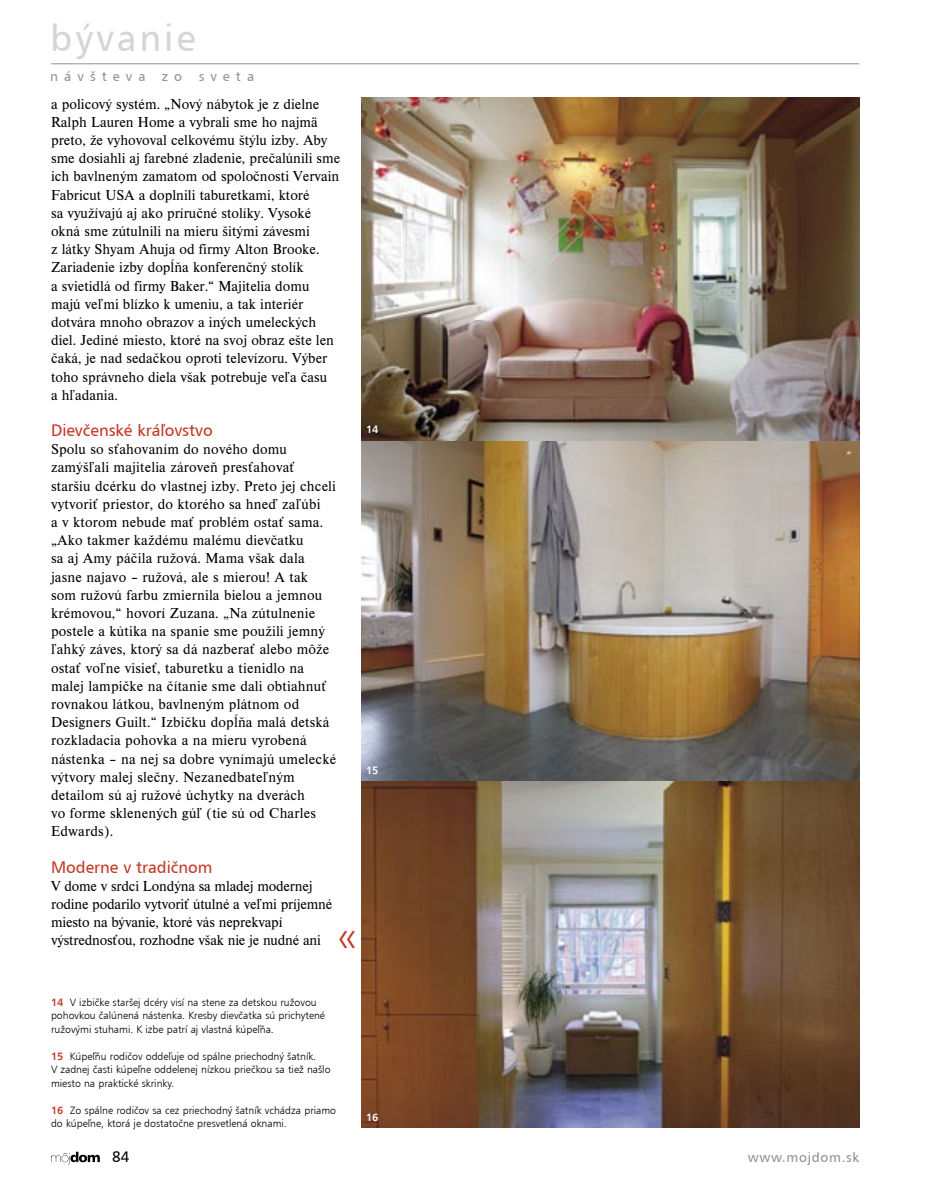
<style>
.page{position:relative;width:936px;height:1191px;background:#fff}
.page>*{position:absolute;margin:0;border:0;box-sizing:border-box;transform-origin:0 0}
.t1{font:40.5px "Humanist 777 AT Light";color:#c33926}
.t2{font:37.5px "Humanist 777 AT";letter-spacing:.075em;color:#d6d6d6}
.podnadpis{font:16.5px "Humanist 777 AT";color:#c33926}
.telovytext{font:15px/18.1px "Nimbus Rom DEE";color:#000}
.t3{font:15px "Humanist 777 AT";color:#000}
.t4{font:13.5px "Humanist 777 AT";letter-spacing:.45em;color:#939393}
.t5{font:13.5px "Humanist 777 AT";letter-spacing:.05em;color:#939393}
.t6{font:10.5px/13.5px "Humanist 777 AT Light";color:#000}
.t7{font:10.5px "Humanist 777 AT Bold";color:#fff}
.s1{font-family:"Humanist 777 AT Bold";color:#c33926}
</style>
<div class="page">
<hr style="left:51px;top:63px;width:808px;height:1px;background:#939393">
<svg style="left:51px;top:1151px;width:49px;height:13px"></svg>
<img style="left:361px;top:98px;width:498px;height:682px">
<img style="left:361px;top:782px;width:498px;height:345px">
<h2 class="t2" style="left:50px;top:16px;width:147px">bývanie</h2>
<p class="t4" style="left:50px;top:68px;width:205px">návšteva zo sveta</p>
<p class="telovytext" style="left:51px;top:95px;width:291px">a policový systém. „Nový nábytok je z dielne Ralph Lauren Home a vybrali sme ho najmä preto, že vyhovoval celkovému štýlu izby. Aby sme dosiahli aj farebné zladenie, prečalúnili sme ich bavlneným zamatom od spoločnosti Vervain Fabricut USA a doplnili taburetkami, ktoré<br>sa využívajú aj ako príručné stolíky. Vysoké okná sme zútulnili na mieru šitými závesmi<br>z látky Shyam Ahuja od firmy Alton Brooke.<br>Zariadenie izby dopĺňa konferenčný stolík<br>a svietidlá od firmy Baker.“ Majitelia domu majú veľmi blízko k umeniu, a tak interiér dotvára mnoho obrazov a iných umeleckých diel. Jediné miesto, ktoré na svoj obraz ešte len čaká, je nad sedačkou oproti televízoru. Výber toho správneho diela však potrebuje veľa času<br>a hľadania.</p>
<p class="podnadpis" style="left:51px;top:421px;width:163px">Dievčenské kráľovstvo</p>
<p class="telovytext" style="left:51px;top:440px;width:286px">Spolu so sťahovaním do nového domu zamýšľali majitelia zároveň presťahovať staršiu dcérku do vlastnej izby. Preto jej chceli vytvoriť priestor, do ktorého sa hneď zaľúbi<br>a v ktorom nebude mať problém ostať sama. „Ako takmer každému malému dievčatku<br>sa aj Amy páčila ružová. Mama však dala jasne najavo – ružová, ale s mierou! A tak som ružovú farbu zmiernila bielou a jemnou krémovou,“ hovorí Zuzana. „Na zútulnenie postele a kútika na spanie sme použili jemný ľahký záves, ktorý sa dá nazberať alebo môže ostať voľne visieť, taburetku a tienidlo na malej lampičke na čítanie sme dali obtiahnuť rovnakou látkou, bavlneným plátnom od Designers Guilt.“ Izbičku dopĺňa malá detská rozkladacia pohovka a na mieru vyrobená nástenka – na nej sa dobre vynímajú umelecké výtvory malej slečny. Nezanedbateľným detailom sú aj ružové úchytky na dverách<br>vo forme sklenených gúľ (tie sú od Charles Edwards).</p>
<p class="podnadpis" style="left:51px;top:857px;width:163px">Moderne v tradičnom</p>
<p class="telovytext" style="left:51px;top:877px;width:283px">V dome v srdci Londýna sa mladej modernej rodine podarilo vytvoriť útulné a veľmi príjemné miesto na bývanie, ktoré vás neprekvapí výstrednosťou, rozhodne však nie je nudné ani</p>
<p class="t1" style="left:337px;top:912px;width:20px">«</p>
<p class="t7" style="left:366px;top:423px;width:14px">14</p>
<p class="t7" style="left:366px;top:764px;width:14px">15</p>
<p class="t6" style="left:51px;top:995px;width:275px"><span class="s1">14</span> V izbičke staršej dcéry visí na stene za detskou ružovou pohovkou čalúnená nástenka. Kresby dievčatka sú prichytené ružovými stuhami. K izbe patrí aj vlastná kúpeľňa.</p>
<p class="t6" style="left:51px;top:1049px;width:281px"><span class="s1">15</span> Kúpeľňu rodičov oddeľuje od spálne priechodný šatník.<br>V zadnej časti kúpeľne oddelenej nízkou priečkou sa tiež našlo miesto na praktické skrinky.</p>
<p class="t6" style="left:51px;top:1103px;width:286px"><span class="s1">16</span> Zo spálne rodičov sa cez priechodný šatník vchádza priamo do kúpeľne, ktorá je dostatočne presvetlená oknami.</p>
<p class="t7" style="left:366px;top:1110px;width:14px">16</p>
<p class="t3" style="left:112px;top:1148px;width:19px">84</p>
<p class="t5" style="left:747px;top:1149px;width:113px">www.mojdom.sk</p>
</div>
